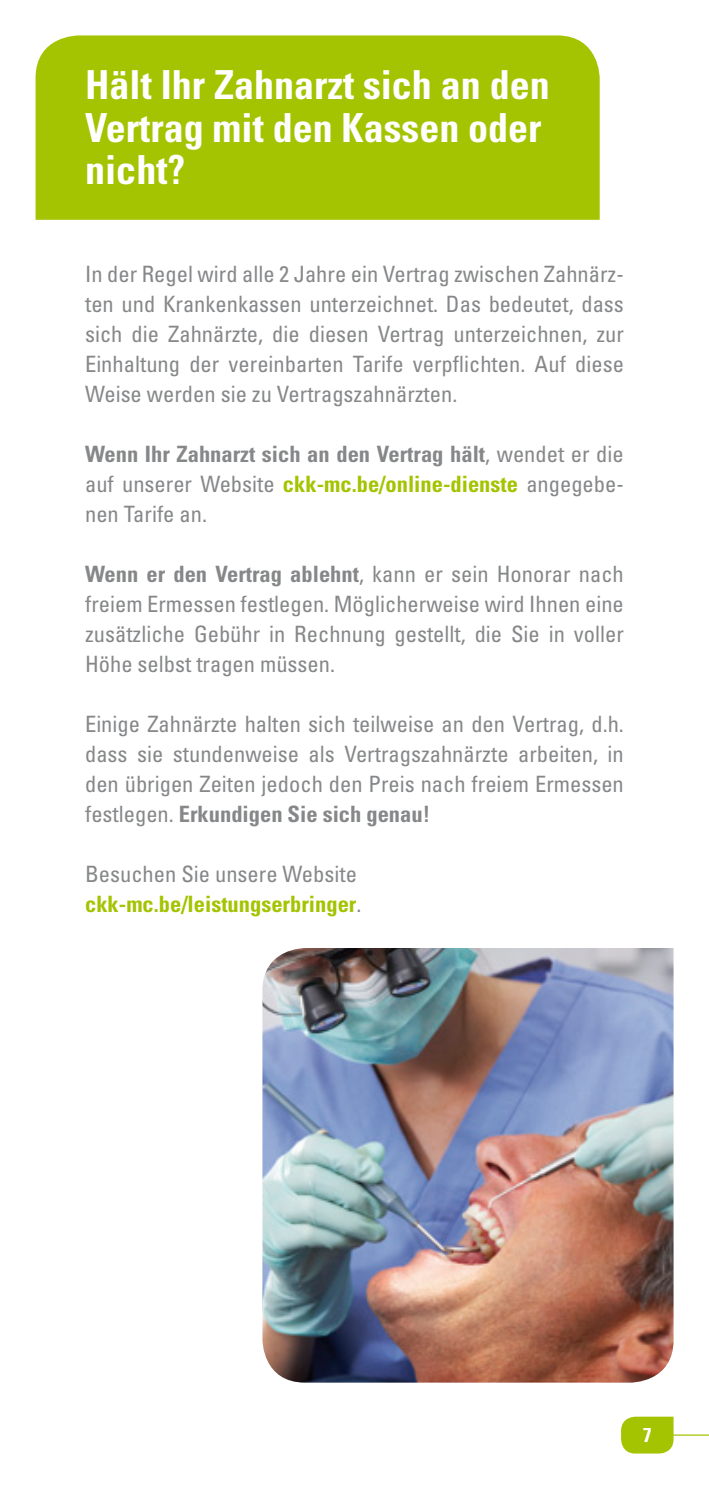
<style>
.page{position:relative;width:709px;height:1489px;background:#fff}
.page>*{position:absolute;margin:0;border:0;box-sizing:border-box;transform-origin:0 0}
.t1{font:700 condensed 40px/42.5px "Univers LT Std";color:#fff}
.t2{font:condensed 22.5px/30px "Univers LT Std";color:#868789;text-align:justify}
.t3{font:700 condensed 22.5px/30px "Univers LT Std";color:#a4c300}
.t4{font:700 condensed 20px "Univers LT Std";color:#fff}
.s1{font-weight:700}
.s2{font-weight:700;color:#a4c300}
.s3{font-weight:400;color:#868789}
</style>
<div class="page">
<hr style="left:659px;top:1434px;width:50px;height:1px;background:#a4c300">
<svg style="left:621px;top:1416px;width:52px;height:37px;background:#aac712"></svg>
<div style="left:36px;top:35px;width:563px;height:185px;background:#a4c300"></div>
<img style="left:262px;top:948px;width:411px;height:434px">
<h1 class="t1" style="left:85px;top:64px;width:466px">Hält Ihr Zahnarzt sich an den<br>Vertrag mit den Kassen oder nicht?</h1>
<p class="t2" style="left:85px;top:258px;width:540px">In der Regel wird alle 2 Jahre ein Vertrag zwischen Zahnärz&shy;ten und Krankenkassen unterzeichnet. Das bedeutet, dass sich die Zahnärzte, die diesen Vertrag unterzeichnen, zur Einhaltung der vereinbarten Tarife verpflichten. Auf diese Weise werden sie zu Vertragszahnärzten.</p>
<p class="t2" style="left:85px;top:438px;width:540px"><span class="s1">Wenn Ihr Zahnarzt sich an den Vertrag hält</span>, wendet er die auf unserer Website <span class="s2">ckk-mc.be/online-dienste</span> angegebe&shy;nen Tarife an.</p>
<p class="t2" style="left:85px;top:558px;width:540px"><span class="s1">Wenn er den Vertrag ablehnt</span>, kann er sein Honorar nach freiem Ermessen festlegen. Möglicherweise wird Ihnen eine zusätzliche Gebühr in Rechnung gestellt, die Sie in voller Höhe selbst tragen müssen.</p>
<p class="t2" style="left:85px;top:708px;width:540px">Einige Zahnärzte halten sich teilweise an den Vertrag, d.h. dass sie stundenweise als Vertragszahnärzte arbeiten, in den übrigen Zeiten jedoch den Preis nach freiem Ermessen festlegen. <span class="s1">Erkundigen Sie sich genau!</span></p>
<p class="t3" style="left:85px;top:859px;width:278px"><span class="s3">Besuchen Sie unsere Website </span>ckk-mc.be/leistungserbringer<span class="s3">.</span></p>
<p class="t4" style="left:643px;top:1422px;width:10px">7</p>
</div>
